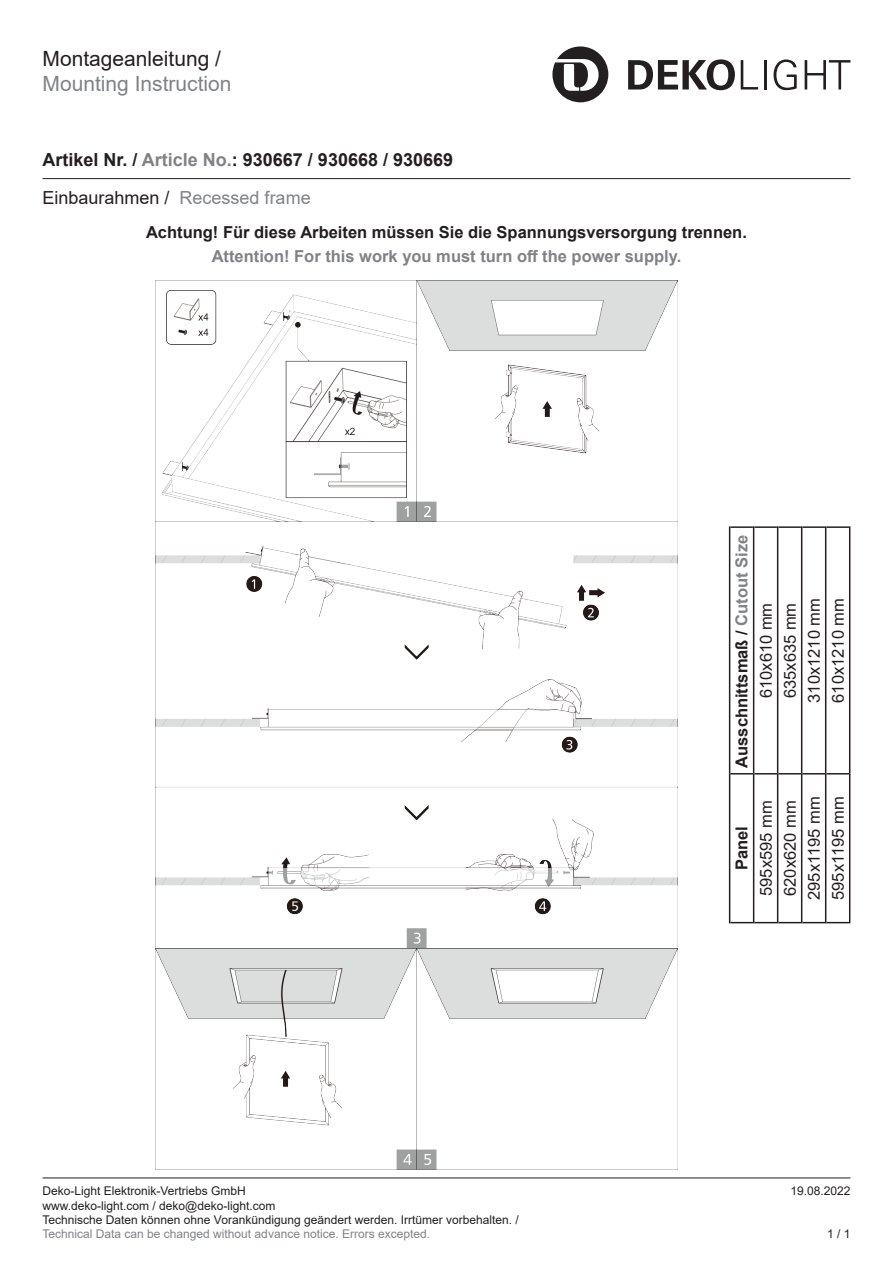
<style>
.page{position:relative;width:893px;height:1263px;background:#fff}
.page>*{position:absolute;margin:0;border:0;box-sizing:border-box;transform-origin:0 0}
.t1{font:21px "Arial";color:#808285}
.t2{font:21px "Arial";color:#231f20}
.t3{font:700 18px/38.5px "Arial";color:#231f20}
.t4{font:700 16.5px "Arial";color:#231f20}
.t5{font:16.5px "Arial";color:#231f20}
.t6{font:700 16.5px "Arial";color:#808285}
.t7{font:12px/14.4px "Arial";color:#231f20}
.t8{font:12px "Arial";color:#808285}
.s1{color:#808285}
.s2{font-weight:400}
.s3{font-weight:400;color:#808285}
</style>
<div class="page">
<hr style="left:43px;top:178px;width:807px;height:1px;background:#231f20">
<svg style="left:552px;top:46px;width:56px;height:56px"></svg>
<svg style="left:628px;top:59px;width:107px;height:31px"></svg>
<svg style="left:741px;top:60px;width:17px;height:30px"></svg>
<hr style="left:764px;top:60px;width:2px;height:30px;background:#231f20">
<svg style="left:774px;top:59px;width:23px;height:31px"></svg>
<svg style="left:805px;top:60px;width:45px;height:30px"></svg>
<hr style="left:43px;top:1177px;width:807px;height:1px;background:#231f20">
<hr style="left:729px;top:774px;width:1px;height:149px;background:#231f20">
<hr style="left:729px;top:526px;width:1px;height:248px;background:#231f20">
<hr style="left:730px;top:526px;width:23px;height:2px;background:#231f20">
<hr style="left:753px;top:774px;width:1px;height:149px;background:#231f20">
<hr style="left:753px;top:526px;width:1px;height:248px;background:#231f20">
<hr style="left:754px;top:526px;width:23px;height:2px;background:#231f20">
<hr style="left:777px;top:774px;width:1px;height:149px;background:#231f20">
<hr style="left:777px;top:526px;width:1px;height:248px;background:#231f20">
<hr style="left:778px;top:526px;width:23px;height:2px;background:#231f20">
<hr style="left:801px;top:774px;width:1px;height:149px;background:#231f20">
<hr style="left:801px;top:526px;width:1px;height:248px;background:#231f20">
<hr style="left:802px;top:526px;width:23px;height:2px;background:#231f20">
<hr style="left:825px;top:774px;width:1px;height:149px;background:#231f20">
<svg style="left:730px;top:922px;width:119px;height:1px"></svg>
<hr style="left:825px;top:526px;width:1px;height:248px;background:#231f20">
<svg style="left:730px;top:773px;width:119px;height:1px"></svg>
<hr style="left:826px;top:526px;width:23px;height:2px;background:#231f20">
<hr style="left:849px;top:774px;width:1px;height:149px;background:#231f20">
<hr style="left:849px;top:526px;width:1px;height:248px;background:#231f20">
<img style="left:155px;top:281px;width:523px;height:888px">
<h1 class="t2" style="left:43px;top:44px;width:180px">Montageanleitung /</h1>
<h1 class="t1" style="left:43px;top:69px;width:191px">Mounting Instruction</h1>
<h2 class="t3" style="left:43px;top:140px;width:412px">Artikel Nr. / <span class="s1">Article No.</span>: 930667 / 930668 / 930669<br><span class="s2">Einbaurahmen /</span> <span class="s3">Recessed frame</span></h2>
<h3 class="t4" style="left:146px;top:221px;width:602px">Achtung! Für diese Arbeiten müssen Sie die Spannungsversorgung trennen.</h3>
<h3 class="t6" style="left:212px;top:245px;width:471px">Attention! For this work you must turn off the power supply.</h3>
<h3 class="t4" style="left:730px;top:768px;width:234px;rotate:-90deg">Ausschnittsmaß / <span class="s1">Cutout Size</span></h3>
<h3 class="t5" style="left:754px;top:698px;width:97px;rotate:-90deg">610x610 mm</h3>
<h3 class="t4" style="left:730px;top:870px;width:46px;rotate:-90deg">Panel</h3>
<h3 class="t5" style="left:754px;top:896px;width:97px;rotate:-90deg">595x595 mm</h3>
<h3 class="t5" style="left:778px;top:698px;width:97px;rotate:-90deg">635x635 mm</h3>
<h3 class="t5" style="left:802px;top:703px;width:106px;rotate:-90deg">310x1210 mm</h3>
<h3 class="t5" style="left:826px;top:703px;width:106px;rotate:-90deg">610x1210 mm</h3>
<h3 class="t5" style="left:778px;top:896px;width:97px;rotate:-90deg">620x620 mm</h3>
<h3 class="t5" style="left:802px;top:900px;width:105px;rotate:-90deg">295x1195 mm</h3>
<h3 class="t5" style="left:826px;top:900px;width:105px;rotate:-90deg">595x1195 mm</h3>
<p class="t7" style="left:43px;top:1184px;width:205px">Deko-Light Elektronik-Vertriebs GmbH</p>
<p class="t7" style="left:790px;top:1184px;width:62px">19.08.2022</p>
<p class="t7" style="left:43px;top:1198px;width:478px">www.deko-light.com / deko@deko-light.com<br>Technische Daten können ohne Vorankündigung geändert werden. Irrtümer vorbehalten. /</p>
<p class="t8" style="left:43px;top:1226px;width:389px">Technical Data can be changed without advance notice. Errors excepted.</p>
<p class="t7" style="left:827px;top:1227px;width:25px">1 / 1</p>
</div>
